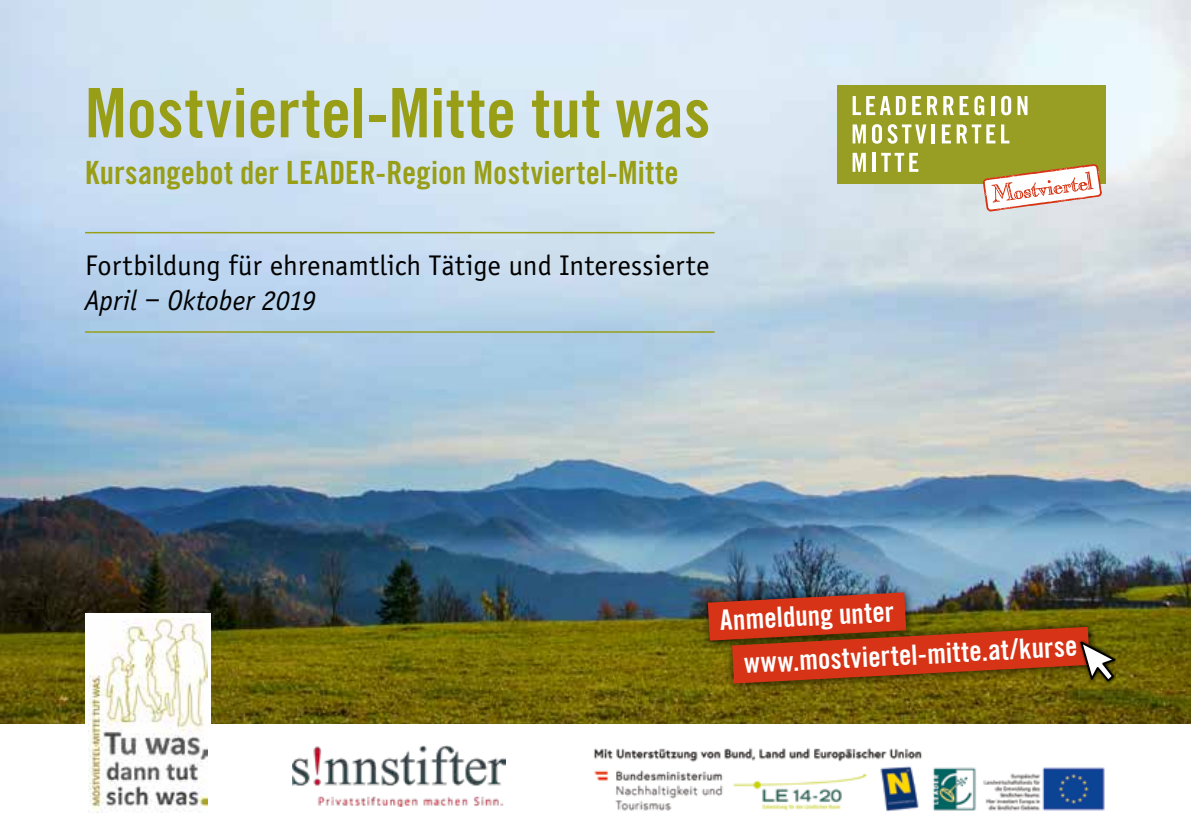
<style>
.page{position:relative;width:1191px;height:840px;background:#fff}
.page>*{position:absolute;margin:0;border:0;box-sizing:border-box;transform-origin:0 0}
.t1{font:68.2px "Trade Gothic Bold Cond Twenty";letter-spacing:.005em;color:#989e16}
.t2{font:32px "Trade Gothic Bold Cond Twenty";letter-spacing:.01em;color:#989e16}
.t3{font:29.2px "Officina Sans";letter-spacing:.01em;color:#000}
.t4{font:italic 29.2px "Officina Sans";letter-spacing:.005em;color:#000}
.t5{font:28px/44px "Trade Gothic Bold Cond Twenty";color:#fff}
</style>
<div class="page">
<img style="left:0;top:0;width:1191px;height:722px">
<img style="left:594px;top:748px;width:511px;height:64px">
<img style="left:292px;top:745px;width:213px;height:61px">
<div style="left:837px;top:85px;width:269px;height:99px;background:#989d24"></div>
<svg style="left:852px;top:96px;width:38px;height:19px"></svg>
<svg style="left:896px;top:96px;width:10px;height:19px"></svg>
<svg style="left:912px;top:96px;width:9px;height:19px"></svg>
<svg style="left:927px;top:96px;width:10px;height:19px"></svg>
<svg style="left:943px;top:96px;width:25px;height:19px"></svg>
<svg style="left:974px;top:96px;width:10px;height:19px"></svg>
<hr style="left:991px;top:96px;width:3px;height:19px;background:#fff">
<svg style="left:1001px;top:96px;width:10px;height:19px"></svg>
<svg style="left:1017px;top:96px;width:10px;height:19px"></svg>
<svg style="left:852px;top:124px;width:14px;height:19px"></svg>
<svg style="left:872px;top:124px;width:54px;height:20px"></svg>
<hr style="left:931px;top:124px;width:4px;height:19px;background:#fff">
<svg style="left:941px;top:124px;width:54px;height:19px"></svg>
<svg style="left:1001px;top:124px;width:8px;height:19px"></svg>
<svg style="left:852px;top:153px;width:14px;height:19px"></svg>
<hr style="left:872px;top:153px;width:3px;height:19px;background:#fff">
<svg style="left:881px;top:153px;width:37px;height:19px"></svg>
<svg style="left:983px;top:164px;width:120px;height:48px"></svg>
<div style="left:85px;top:612px;width:125px;height:199px;background:#fff"></div>
<img style="left:88px;top:618px;width:119px;height:193px">
<img style="left:669px;top:571px;width:276px;height:90px">
<svg style="left:693px;top:605px;width:435px;height:99px"></svg>
<div style="left:1077px;top:639px;width:41px;height:45px;background:#000;opacity:.75"></div>
<svg style="left:1078px;top:639px;width:41px;height:44px"></svg>
<hr style="left:85px;top:232px;width:629px;height:1px;background:#989e16">
<hr style="left:85px;top:331px;width:629px;height:1px;background:#989e16">
<h1 class="t1" style="left:85px;top:71px;width:627px">Mostviertel-Mitte tut was</h1>
<p class="t2" style="left:85px;top:153px;width:595px">Kursangebot der LEADER-Region Mostviertel-Mitte</p>
<p class="t3" style="left:85px;top:248px;width:625px">Fortbildung für ehrenamtlich Tätige und Interessierte</p>
<p class="t4" style="left:85px;top:284px;width:233px">April – Oktober 2019</p>
<p class="t5" style="left:741px;top:596px;width:335px;text-indent:-22px;rotate:-3deg">Anmeldung unter www.mostviertel-mitte.at/kurse</p>
</div>
